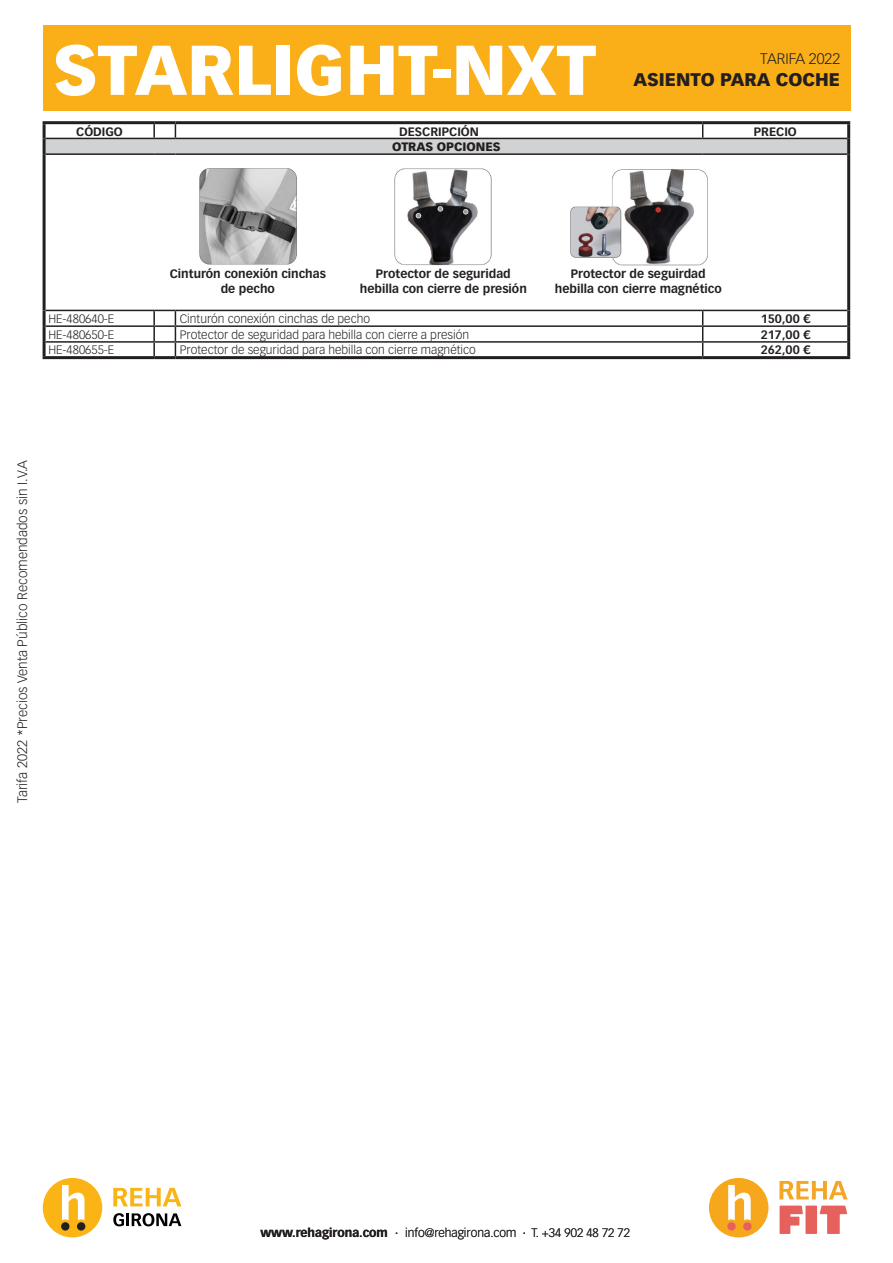
<style>
.page{position:relative;width:893px;height:1263px;background:#fff}
.page>*{position:absolute;margin:0;border:0;box-sizing:border-box;transform-origin:0 0}
.t1{font:900 69px "Vectora LT Std";color:#fff}
.t2{font:900 18px "Vectora LT Std";color:#231f20}
.t3{font:300 15px "Vectora LT Std";color:#231f20}
.t4{font:300 13.5px "Vectora LT Std";color:#231f20}
.t5{font:300 12px "Vectora LT Std";color:#231f20}
.t6{font:700 12px "Vectora LT Std";color:#231f20}
.t7{font:900 12px "Vectora LT Std";color:#231f20}
.s1{font-weight:700}
</style>
<div class="page">
<div style="left:43px;top:26px;width:807px;height:85px;background:#faaf18"></div>
<div style="left:43px;top:1178px;width:59px;height:59px;background:#fbb416;border-radius:50%"></div>
<div style="left:61px;top:1222px;width:9px;height:8px;background:#231f20;border-radius:50%"></div>
<div style="left:77px;top:1222px;width:8px;height:8px;background:#231f20;border-radius:50%"></div>
<svg style="left:62px;top:1185px;width:22px;height:35px"></svg>
<svg style="left:113px;top:1188px;width:68px;height:18px"></svg>
<svg style="left:113px;top:1213px;width:68px;height:13px"></svg>
<div style="left:709px;top:1178px;width:59px;height:59px;background:#f6a71c;border-radius:50%"></div>
<div style="left:727px;top:1222px;width:9px;height:8px;background:#e6615c;border-radius:50%"></div>
<div style="left:743px;top:1222px;width:9px;height:8px;background:#e6615c;border-radius:50%"></div>
<svg style="left:728px;top:1185px;width:23px;height:35px"></svg>
<svg style="left:779px;top:1181px;width:69px;height:18px"></svg>
<svg style="left:780px;top:1205px;width:23px;height:29px"></svg>
<div style="left:805px;top:1205px;width:12px;height:29px;background:#e6615c"></div>
<svg style="left:820px;top:1205px;width:27px;height:29px"></svg>
<div style="left:44px;top:138px;width:805px;height:16px;background:#d1d2d4"></div>
<hr style="left:43px;top:121px;width:111px;height:3px;background:#231f20">
<hr style="left:43px;top:124px;width:3px;height:14px;background:#231f20">
<hr style="left:154px;top:121px;width:21px;height:3px;background:#231f20">
<hr style="left:175px;top:121px;width:528px;height:3px;background:#231f20">
<hr style="left:703px;top:121px;width:147px;height:3px;background:#231f20">
<hr style="left:847px;top:124px;width:3px;height:14px;background:#231f20">
<hr style="left:847px;top:138px;width:3px;height:16px;background:#231f20">
<hr style="left:43px;top:154px;width:3px;height:156px;background:#231f20">
<hr style="left:847px;top:154px;width:3px;height:156px;background:#231f20">
<hr style="left:43px;top:310px;width:3px;height:16px;background:#231f20">
<hr style="left:847px;top:310px;width:3px;height:16px;background:#231f20">
<hr style="left:43px;top:326px;width:3px;height:16px;background:#231f20">
<hr style="left:847px;top:326px;width:3px;height:16px;background:#231f20">
<svg style="left:702px;top:124px;width:1px;height:14px"></svg>
<hr style="left:46px;top:153px;width:108px;height:2px;background:#231f20">
<hr style="left:154px;top:153px;width:21px;height:2px;background:#231f20">
<hr style="left:175px;top:153px;width:528px;height:2px;background:#231f20">
<hr style="left:703px;top:153px;width:144px;height:2px;background:#231f20">
<hr style="left:46px;top:138px;width:108px;height:1px;background:#231f20">
<svg style="left:153px;top:124px;width:23px;height:15px"></svg>
<hr style="left:175px;top:138px;width:528px;height:1px;background:#231f20">
<hr style="left:703px;top:138px;width:144px;height:1px;background:#231f20">
<hr style="left:46px;top:310px;width:108px;height:1px;background:#231f20">
<hr style="left:175px;top:310px;width:528px;height:1px;background:#231f20">
<hr style="left:703px;top:310px;width:144px;height:1px;background:#231f20">
<hr style="left:46px;top:325px;width:108px;height:2px;background:#231f20">
<hr style="left:175px;top:325px;width:528px;height:2px;background:#231f20">
<hr style="left:703px;top:325px;width:144px;height:2px;background:#231f20">
<hr style="left:43px;top:138px;width:3px;height:16px;background:#231f20">
<hr style="left:46px;top:341px;width:108px;height:2px;background:#231f20">
<hr style="left:175px;top:341px;width:528px;height:2px;background:#231f20">
<svg style="left:153px;top:310px;width:23px;height:46px"></svg>
<hr style="left:703px;top:341px;width:144px;height:2px;background:#231f20">
<svg style="left:702px;top:311px;width:1px;height:45px"></svg>
<hr style="left:43px;top:342px;width:3px;height:14px;background:#231f20">
<hr style="left:847px;top:342px;width:3px;height:14px;background:#231f20">
<hr style="left:43px;top:356px;width:111px;height:3px;background:#231f20">
<hr style="left:154px;top:356px;width:21px;height:3px;background:#231f20">
<hr style="left:175px;top:356px;width:528px;height:3px;background:#231f20">
<hr style="left:703px;top:356px;width:147px;height:3px;background:#231f20">
<img style="left:394px;top:168px;width:98px;height:97px">
<img style="left:570px;top:169px;width:138px;height:96px">
<img style="left:199px;top:168px;width:98px;height:97px">
<p class="t1" style="left:53px;top:27px;width:545px">STARLIGHT-NXT</p>
<p class="t3" style="left:760px;top:50px;width:82px">TARIFA 2022</p>
<p class="t2" style="left:633px;top:69px;width:208px">ASIENTO PARA COCHE</p>
<p class="t6" style="left:76px;top:124px;width:48px">CÓDIGO</p>
<p class="t6" style="left:399px;top:124px;width:81px">DESCRIPCIÓN</p>
<p class="t6" style="left:754px;top:124px;width:44px">PRECIO</p>
<p class="t7" style="left:392px;top:139px;width:110px">OTRAS OPCIONES</p>
<p class="t6" style="left:170px;top:267px;width:158px">Cinturón conexión cinchas</p>
<p class="t6" style="left:221px;top:281px;width:56px">de pecho</p>
<p class="t6" style="left:376px;top:267px;width:136px">Protector de seguridad</p>
<p class="t6" style="left:360px;top:281px;width:169px">hebilla con cierre de presión</p>
<p class="t6" style="left:571px;top:267px;width:136px">Protector de seguirdad</p>
<p class="t6" style="left:555px;top:281px;width:168px">hebilla con cierre magnético</p>
<p class="t5" style="left:48px;top:312px;width:68px">HE-480640-E</p>
<p class="t5" style="left:180px;top:312px;width:192px">Cinturón conexión cinchas de pecho</p>
<p class="t6" style="left:761px;top:311px;width:51px">150,00 €</p>
<p class="t5" style="left:48px;top:327px;width:68px">HE-480650-E</p>
<p class="t5" style="left:180px;top:327px;width:291px">Protector de seguridad para hebilla con cierre a presión</p>
<p class="t6" style="left:761px;top:327px;width:51px">217,00 €</p>
<p class="t5" style="left:48px;top:343px;width:68px">HE-480655-E</p>
<p class="t5" style="left:180px;top:343px;width:298px">Protector de seguridad para hebilla con cierre magnético</p>
<p class="t6" style="left:761px;top:343px;width:51px">262,00 €</p>
<p class="t4" style="left:14px;top:803px;width:345px;rotate:-90deg">Tarifa 2022 *Precios Venta Público Recomendados sin I.V.A</p>
<p class="t5" style="left:260px;top:1226px;width:371px"><span class="s1">www.rehagirona.com</span> · info@rehagirona.com · T. +34 902 48 72 72</p>
</div>
